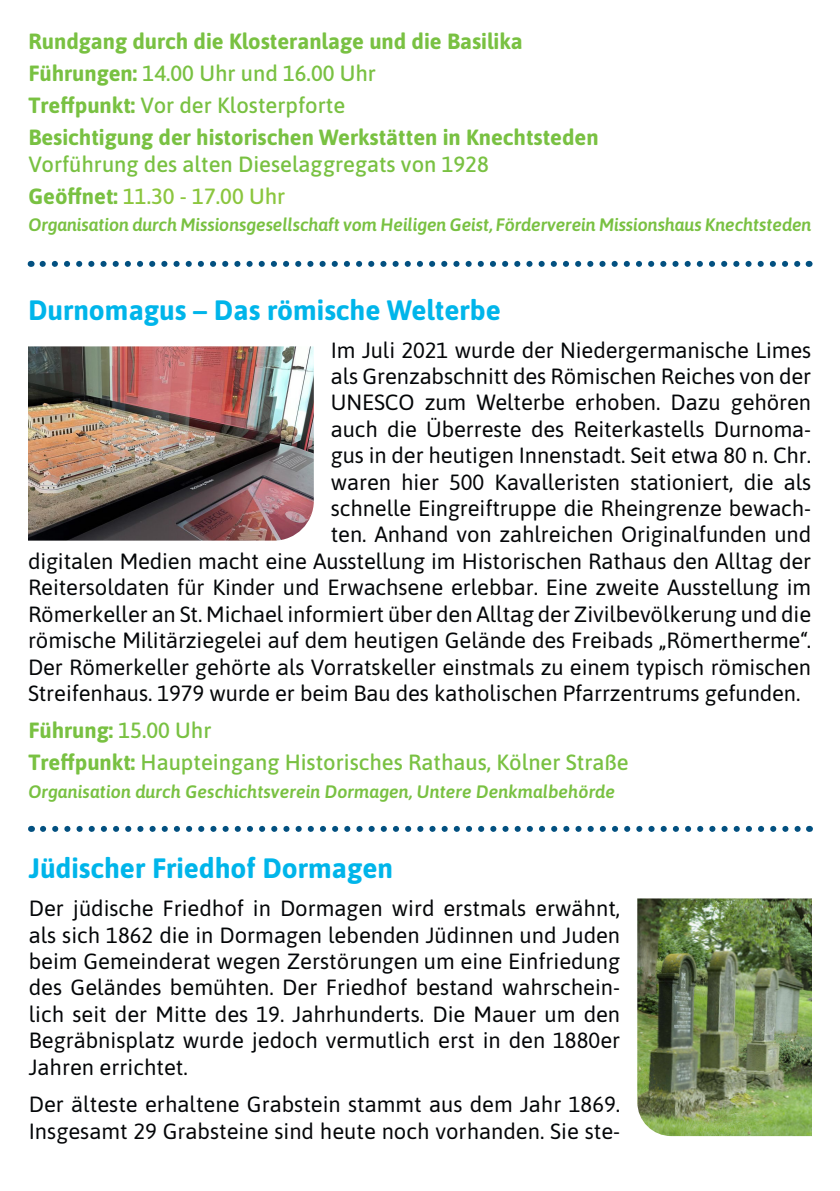
<style>
.page{position:relative;width:840px;height:1191px;background:#fff}
.page>*{position:absolute;margin:0;border:0;box-sizing:border-box;transform-origin:0 0}
.t1{font:700 28px "Asap";color:#00b5ea}
.t2{font:22px/26.4px "Asap";letter-spacing:-.005em;color:#040608;text-align:justify}
.t3{font:500 22px "Asap";color:#79c142}
.t4{font:700 22px "Asap";color:#79c142}
.t5{font:500 22px "Asap";color:#8bc63e}
.t6{font:italic 600 18px "Asap";letter-spacing:-.01em;color:#79c142}
.s1{font-weight:700}
.s2{font-weight:700;color:#79c142}
.s3{font-weight:500}
</style>
<div class="page">
<img style="left:637px;top:898px;width:174px;height:238px">
<svg style="left:43px;top:826px;width:758px;height:6px"></svg>
<img style="left:28px;top:346px;width:285px;height:194px">
<svg style="left:43px;top:261px;width:758px;height:6px"></svg>
<p class="t4" style="left:28px;top:26px;width:495px">Rundgang durch die Klosteranlage und die Basilika</p>
<p class="t3" style="left:28px;top:58px;width:349px"><span class="s1">Führungen:</span> 14.00 Uhr und 16.00 Uhr</p>
<p class="t3" style="left:28px;top:90px;width:318px"><span class="s1">Treffpunkt:</span> Vor der Klosterpforte</p>
<p class="t4" style="left:28px;top:122px;width:571px">Besichtigung der historischen Werkstätten in Knechtsteden</p>
<p class="t3" style="left:28px;top:148px;width:461px">Vorführung des alten Dieselaggregats von 1928</p>
<p class="t5" style="left:28px;top:180px;width:258px"><span class="s2">Geöffnet:</span> 11.30 - 17.00 Uhr</p>
<p class="t6" style="left:28px;top:212px;width:784px">Organisation durch Missionsgesellschaft vom Heiligen Geist, Förderverein Missionshaus Knechtsteden</p>
<p class="t1" style="left:28px;top:290px;width:474px">Durnomagus – Das römische Welterbe</p>
<p class="t2" style="left:330px;top:335px;width:481px">Im Juli 2021 wurde der Niedergermanische Limes</p>
<p class="t2" style="left:330px;top:362px;width:481px">als Grenzabschnitt des Römischen Reiches von der</p>
<p class="t2" style="left:330px;top:388px;width:481px">UNESCO zum Welterbe erhoben. Dazu gehören</p>
<p class="t2" style="left:330px;top:415px;width:481px">auch die Überreste des Reiterkastells Durnoma-</p>
<p class="t2" style="left:330px;top:441px;width:481px">gus in der heutigen Innenstadt. Seit etwa 80 n. Chr.</p>
<p class="t2" style="left:330px;top:467px;width:481px">waren hier 500 Kavalleristen stationiert, die als</p>
<p class="t2" style="left:330px;top:494px;width:481px">schnelle Eingreiftruppe die Rheingrenze bewach-</p>
<p class="t2" style="left:330px;top:520px;width:481px">ten. Anhand von zahlreichen Originalfunden und</p>
<p class="t2" style="left:28px;top:547px;width:784px">digitalen Medien macht eine Ausstellung im Historischen Rathaus den Alltag der</p>
<p class="t2" style="left:28px;top:573px;width:784px">Reitersoldaten für Kinder und Erwachsene erlebbar. Eine zweite Ausstellung im</p>
<p class="t2" style="left:28px;top:599px;width:784px">Römerkeller an St. Michael informiert über den Alltag der Zivilbevölkerung und die</p>
<p class="t2" style="left:28px;top:626px;width:784px">römische Militärziegelei auf dem heutigen Gelände des Freibads „Römertherme“.</p>
<p class="t2" style="left:28px;top:652px;width:784px">Der Römerkeller gehörte als Vorratskeller einstmals zu einem typisch römischen</p>
<p class="t2" style="left:28px;top:679px;width:773px">Streifenhaus. 1979 wurde er beim Bau des katholischen Pfarrzentrums gefunden.</p>
<p class="t4" style="left:28px;top:715px;width:184px">Führung: <span class="s3">15.00 Uhr</span></p>
<p class="t3" style="left:28px;top:747px;width:601px"><span class="s1">Treffpunkt:</span> Haupteingang Historisches Rathaus, Kölner Straße</p>
<p class="t6" style="left:28px;top:779px;width:588px">Organisation durch Geschichtsverein Dormagen, Untere Denkmalbehörde</p>
<p class="t1" style="left:29px;top:848px;width:365px">Jüdischer Friedhof Dormagen</p>
<p class="t2" style="left:29px;top:894px;width:592px">Der jüdische Friedhof in Dormagen wird erstmals erwähnt, als sich 1862 die in Dormagen lebenden Jüdinnen und Juden beim Gemeinderat wegen Zerstörungen um eine Einfriedung des Geländes bemühten. Der Friedhof bestand wahrschein&shy;lich seit der Mitte des 19. Jahrhunderts. Die Mauer um den Begräbnisplatz wurde jedoch vermutlich erst in den 1880er Jahren errichtet.</p>
<p class="t2" style="left:29px;top:1090px;width:592px">Der älteste erhaltene Grabstein stammt aus dem Jahr 1869.<br>Insgesamt 29 Grabsteine sind heute noch vorhanden. Sie ste-</p>
</div>
